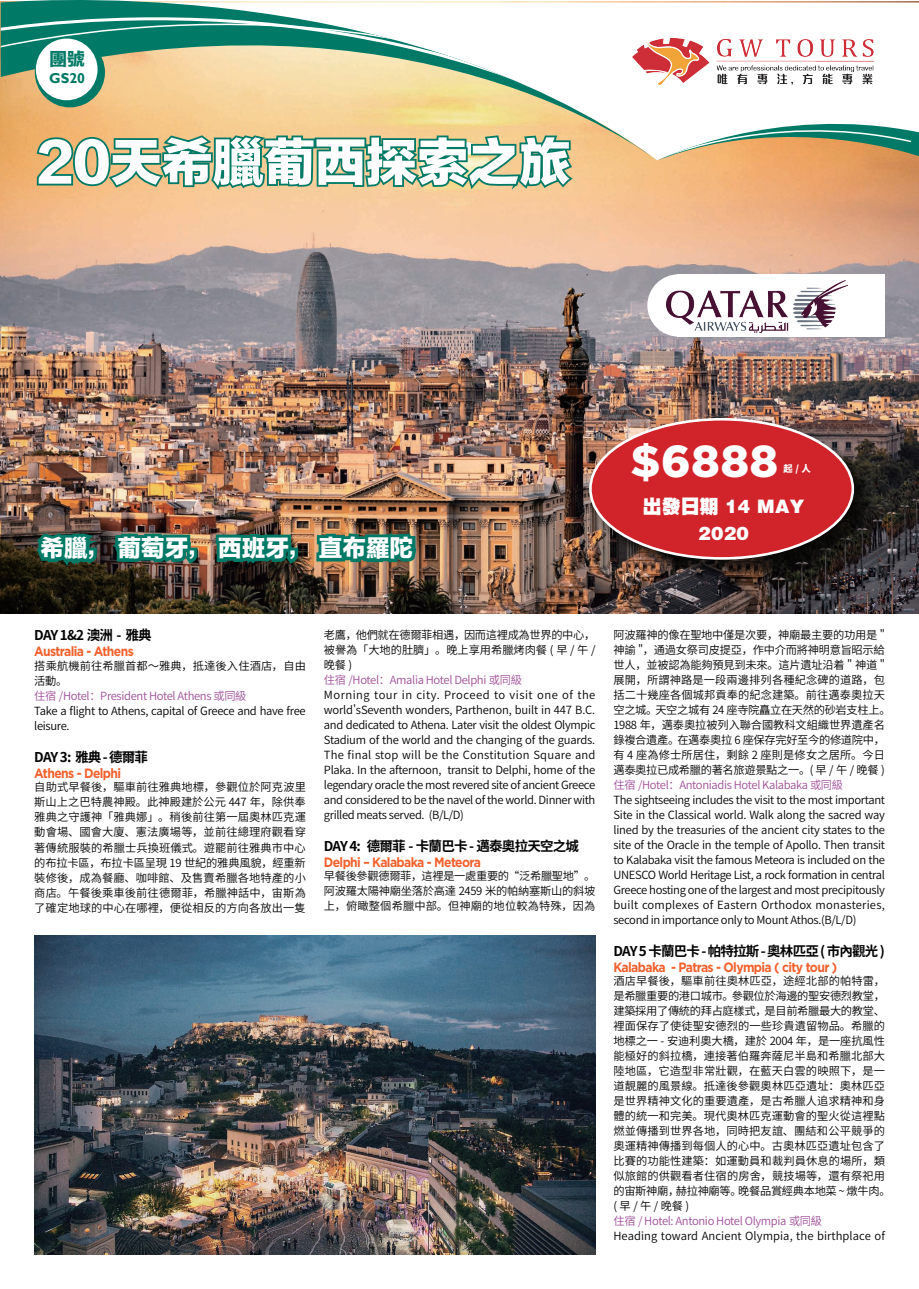
<style>
.page{position:relative;width:919px;height:1289px;background:#fff}
.page>*{position:absolute;margin:0;border:0;box-sizing:border-box;transform-origin:0 0}
.t1{font:51px "FZLTTHK GBK1 0";color:#fff}
.t2{font:900 44.7px "Gotham";color:#fff}
.t3{font:23.55px "FZLTTHK GBK1 0";color:#fff}
.t4{font:18.6px/27.2px "FZCCHK GBK1 0";letter-spacing:.02em;color:#fff;text-align:center}
.t5{font:17.55px "FZLTTHK GBK1 0";color:#007a66}
.t6{font:700 14.25px "Gill Sans";color:#007a66}
.t7{font:700 13.5px "Gotham";letter-spacing:-.05em;color:#f2612d;scale:.9 1}
.t8{font:700 13.5px "Noto Sans CJ Ktc";letter-spacing:-.06em;color:#030303}
.t9{font:600 11.25px/15px "Noto Sans CJ Ktc";letter-spacing:.005em;color:#030303;text-align:justify}
.t10{font:600 11.25px/15px "Noto Sans CJ Ktc";letter-spacing:-.025em;color:#030303}
.t11{font:600 11.25px "Noto Sans CJ Ktc";letter-spacing:-.03em;color:#a05099}
.t12{font:900 9.3px "Noto Sans CJ Ksc";color:#fff}
</style>
<div class="page">
<img style="left:0;top:1px;width:918px;height:613px">
<svg style="left:657px;top:1px;width:261px;height:102px"></svg>
<svg style="left:1px;top:0;width:656px;height:156px"></svg>
<svg style="left:657px;top:103px;width:261px;height:57px"></svg>
<img style="left:632px;top:38px;width:253px;height:47px">
<svg style="left:35px;top:133px;width:541px;height:101px;background:#b2b289"></svg>
<div style="left:35px;top:37px;width:70px;height:70px;background:#007a66;border-radius:50%"></div>
<div style="left:36px;top:39px;width:62px;height:61px;background:#fff;border-radius:50%"></div>
<img style="left:13px;top:495px;width:187px;height:119px">
<img style="left:213px;top:495px;width:88px;height:77px">
<img style="left:313px;top:509px;width:108px;height:58px">
<div style="left:592px;top:421px;width:282px;height:158px;background:#030303;opacity:.75"></div>
<div style="left:590px;top:419px;width:262px;height:139px;background:#d1232a;border-radius:50%"></div>
<div style="left:677px;top:274px;width:207px;height:62px;background:#fff"></div>
<div style="left:647px;top:274px;width:62px;height:62px;background:#fff;border-radius:50%"></div>
<img style="left:666px;top:281px;width:181px;height:51px">
<img style="left:34px;top:935px;width:561px;height:319px">
<h3 class="t5" style="left:50px;top:49px;width:37px">團號</h3>
<p class="t6" style="left:49px;top:70px;width:37px">GS20</p>
<h1 class="t1" style="left:37px;top:134px;width:535px">20天希臘葡西探索之旅</h1>
<h3 class="t3" style="left:40px;top:535px;width:374px">希臘， 葡萄牙， 西班牙， 直布羅陀</h3>
<h2 class="t2" style="left:630px;top:430px;width:149px">$6888</h2>
<p class="t12" style="left:783px;top:464px;width:29px">起 / 人</p>
<h3 class="t4" style="left:642px;top:492px;width:163px">出發日期 14 MAY<br>2020</h3>
<p class="t8" style="left:34px;top:628px;width:119px">DAY 1&amp;2 澳洲 - 雅典</p>
<p class="t7" style="left:34px;top:642px;width:112px">Australia - Athens</p>
<p class="t9" style="left:34px;top:658px;width:273px">搭乘航機前往希臘首都～雅典，抵達後入住酒店，自由活動。</p>
<p class="t11" style="left:34px;top:689px;width:214px">住宿 /Hotel：President Hotel Athens 或同級</p>
<p class="t10" style="left:34px;top:703px;width:273px">Take a flight to Athens, capital of Greece and have free leisure.</p>
<p class="t8" style="left:34px;top:749px;width:115px">DAY 3: 雅典 - 德爾菲</p>
<p class="t7" style="left:34px;top:764px;width:98px">Athens - Delphi</p>
<p class="t9" style="left:34px;top:780px;width:273px">自助式早餐後，驅車前往雅典地標，參觀位於阿克波里斯山上之巴特農神殿。此神殿建於公元 447 年，除供奉雅典之守護神「雅典娜」。稍後前往第一屆奧林匹克運動會場、國會大廈、憲法廣場等，並前往總理府觀看穿著傳統服裝的希臘士兵換班儀式。遊罷前往雅典市中心的布拉卡區，布拉卡區呈現 19 世紀的雅典風貌，經重新裝修後，成為餐廳、咖啡館、及售賣希臘各地特產的小商店。午餐後乘車後前往德爾菲，希臘神話中，宙斯為了確定地球的中心在哪裡，便從相反的方向各放出一隻</p>
<p class="t9" style="left:324px;top:627px;width:273px">老鷹，他們就在德爾菲相遇，因而這裡成為世界的中心，被譽為「大地的肚臍」。晚上享用希臘烤肉餐 ( 早 / 午 /晚餐 )</p>
<p class="t11" style="left:324px;top:673px;width:199px">住宿 /Hotel：Amalia Hotel Delphi 或同級</p>
<p class="t9" style="left:324px;top:687px;width:273px">Morning tour in city. Proceed to visit one of the world'sSeventh wonders, Parthenon, built in 447 B.C. and dedicated to Athena. Later visit the oldest Olympic Stadium of the world and the changing of the guards.<br>The final stop will be the Constitution Square and Plaka. In the afternoon, transit to Delphi, home of the legendary oracle the most revered site of ancient Greece and considered to be the navel of the world. Dinner with grilled meats served. (B/L/D)</p>
<p class="t8" style="left:324px;top:838px;width:256px">DAY 4: 德爾菲 - 卡蘭巴卡 - 邁泰奧拉天空之城</p>
<p class="t7" style="left:324px;top:853px;width:176px">Delphi – Kalabaka - Meteora</p>
<p class="t9" style="left:324px;top:868px;width:273px">早餐後參觀德爾菲，這裡是一處重要的“泛希臘聖地”。阿波羅太陽神廟坐落於高達 2459 米的帕納塞斯山的斜坡上，俯瞰整個希臘中部。但神廟的地位較為特殊，因為</p>
<p class="t10" style="left:613px;top:627px;width:278px">阿波羅神的像在聖地中僅是次要，神廟最主要的功用是 "神諭 "，通過女祭司皮提亞，作中介而將神明意旨昭示給世人，並被認為能夠預見到未來。這片遺址沿着 " 神道 "展開，所謂神路是一段兩邊排列各種紀念碑的道路，包括二十幾座各個城邦貢奉的紀念建築。前往邁泰奧拉天空之城。天空之城有 24 座寺院矗立在天然的砂岩支柱上。<br>1988 年，邁泰奧拉被列入聯合國教科文組織世界遺產名錄複合遺產。在邁泰奧拉 6 座保存完好至今的修道院中，有 4 座為修士所居住，剩餘 2 座則是修女之居所。今日邁泰奧拉已成希臘的著名旅遊景點之一。( 早 / 午 / 晚餐 )</p>
<p class="t11" style="left:613px;top:778px;width:231px">住宿 /Hotel：Antoniadis Hotel Kalabaka 或同級</p>
<p class="t9" style="left:613px;top:792px;width:273px">The sightseeing includes the visit to the most important Site in the Classical world. Walk along the sacred way lined by the treasuries of the ancient city states to the site of the Oracle in the temple of Apollo. Then transit to Kalabaka visit the famous Meteora is included on the UNESCO World Heritage List, a rock formation in central Greece hosting one of the largest and most precipitously built complexes of Eastern Orthodox monasteries, second in importance only to Mount Athos.(B/L/D)</p>
<p class="t8" style="left:613px;top:943px;width:273px">DAY 5 卡蘭巴卡 - 帕特拉斯 - 奧林匹亞 ( 市內觀光 )</p>
<p class="t7" style="left:613px;top:958px;width:250px">Kalabaka - Patras - Olympia ( city tour )</p>
<p class="t9" style="left:613px;top:973px;width:278px;text-align:left">酒店早餐後，驅車前往奧林匹亞，途經北部的帕特雷，是希臘重要的港口城市。參觀位於海邊的聖安德烈教堂，建築採用了傳統的拜占庭樣式，是目前希臘最大的教堂、裡面保存了使徒聖安德烈的一些珍貴遺留物品。希臘的地標之一 - 安迪利奧大橋，建於 2004 年，是一座抗風性能極好的斜拉橋，連接著伯羅奔薩尼半島和希臘北部大陸地區，它造型非常壯觀，在藍天白雲的映照下，是一道靚麗的風景線。抵達後參觀奧林匹亞遺址：奧林匹亞是世界精神文化的重要遺產，是古希臘人追求精神和身體的統一和完美。現代奧林匹克運動會的聖火從這裡點燃並傳播到世界各地，同時把友誼、團結和公平競爭的奧運精神傳播到每個人的心中。古奧林匹亞遺址包含了比賽的功能性建築：如運動員和裁判員休息的場所，類似旅館的供觀看者住宿的房舍，競技場等，還有祭祀用的宙斯神廟，赫拉神廟等。晚餐品賞經典本地菜 ~ 燉牛肉。(早/午/晚餐)</p>
<p class="t11" style="left:613px;top:1214px;width:210px">住宿 / Hotel: Antonio Hotel Olympia 或同級</p>
<p class="t9" style="left:613px;top:1228px;width:273px">Heading toward Ancient Olympia, the birthplace of</p>
</div>
